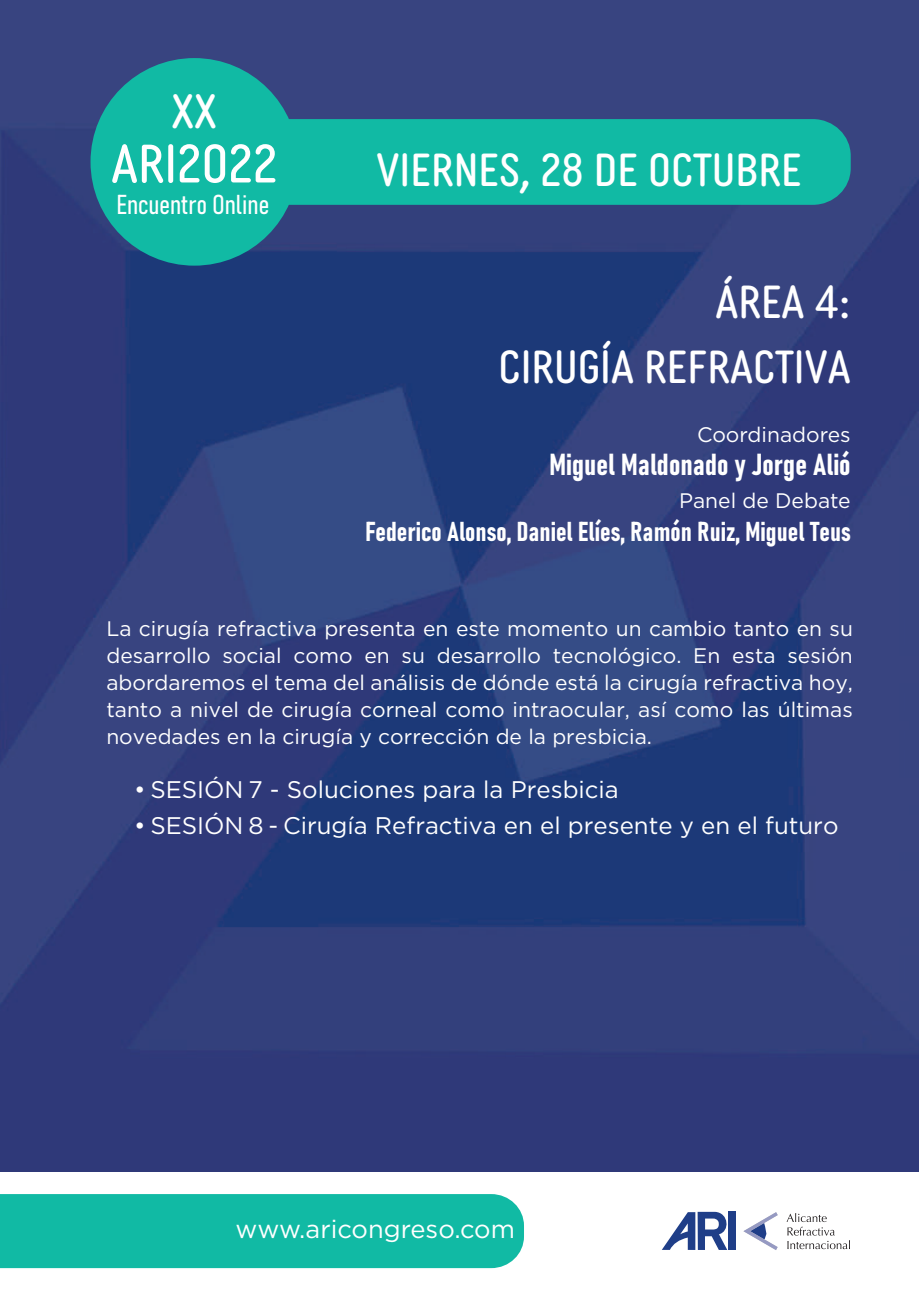
<style>
.page{position:relative;width:919px;height:1289px;background:#fff}
.page>*{position:absolute;margin:0;border:0;box-sizing:border-box;transform-origin:0 0}
.t1{font:52.5px "Diazo MVB Cond";color:#fff}
.t2{font:46.5px "Diazo MVB Cond";color:#fff}
.t3{font:45px/64.8px "Diazo MVB Cond";color:#fff;text-align:right}
.t4{font:30px "Bahnschrift";color:#fff}
.t5{font:27px "Bahnschrift";color:#fff}
.t6{font:25.5px "Gotham";color:#fff}
.t7{font:24px "Gotham";color:#fff}
.t8{font:21px/27px "Gotham";color:#fff;text-align:justify}
</style>
<div class="page">
<img style="left:0;top:0;width:918px;height:1171px">
<div style="left:289px;top:119px;width:561px;height:86px;background:#11baa4"></div>
<div style="left:90px;top:58px;width:208px;height:208px;background:#11baa4;border-radius:50%"></div>
<div style="left:0;top:1194px;width:524px;height:73px;background:#11baa4"></div>
<svg style="left:786px;top:1213px;width:64px;height:36px"></svg>
<svg style="left:662px;top:1211px;width:65px;height:38px"></svg>
<svg style="left:743px;top:1212px;width:34px;height:37px"></svg>
<div style="left:728px;top:1211px;width:7px;height:38px;background:#1f3e88"></div>
<h2 class="t2" style="left:171px;top:76px;width:47px">XX</h2>
<h1 class="t1" style="left:111px;top:124px;width:168px">ARI2022</h1>
<p class="t5" style="left:117px;top:184px;width:154px">Encuentro Online</p>
<h3 class="t3" style="left:376px;top:134px;width:427px">VIERNES, 28 DE OCTUBRE</h3>
<h3 class="t3" style="left:498px;top:266px;width:353px">ÁREA 4:<br>CIRUGÍA REFRACTIVA</h3>
<p class="t8" style="left:697px;top:421px;width:155px">Coordinadores</p>
<h3 class="t4" style="left:549px;top:442px;width:303px">Miguel Maldonado y Jorge Alió</h3>
<p class="t8" style="left:679px;top:487px;width:173px">Panel de Debate</p>
<p class="t5" style="left:365px;top:511px;width:486px">Federico Alonso, Daniel Elíes, Ramón Ruiz, Miguel Teus</p>
<p class="t8" style="left:106px;top:614px;width:748px">La cirugía refractiva presenta en este momento un cambio tanto en su desarrollo social como en su desarrollo tecnológico. En esta sesión abordaremos el tema del análisis de dónde está la cirugía refractiva hoy, tanto a nivel de cirugía corneal como intraocular, así como las últimas novedades en la cirugía y corrección de la presbicia.</p>
<p class="t7" style="left:134px;top:774px;width:486px">• SESIÓN 7 - Soluciones para la Presbicia</p>
<p class="t7" style="left:134px;top:810px;width:706px">• SESIÓN 8 - Cirugía Refractiva en el presente y en el futuro</p>
<p class="t6" style="left:236px;top:1203px;width:103px">wwww.ari</p>
<p class="t6" style="left:351px;top:1212px;width:165px">ongrresesoo..ccom</p>
<p class="t6" style="left:299px;top:1212px;width:103px">.ariccong</p>
<p class="t6" style="left:236px;top:1203px;width:45px">ww</p>
<p class="t6" style="left:474px;top:1212px;width:42px">om</p>
</div>
